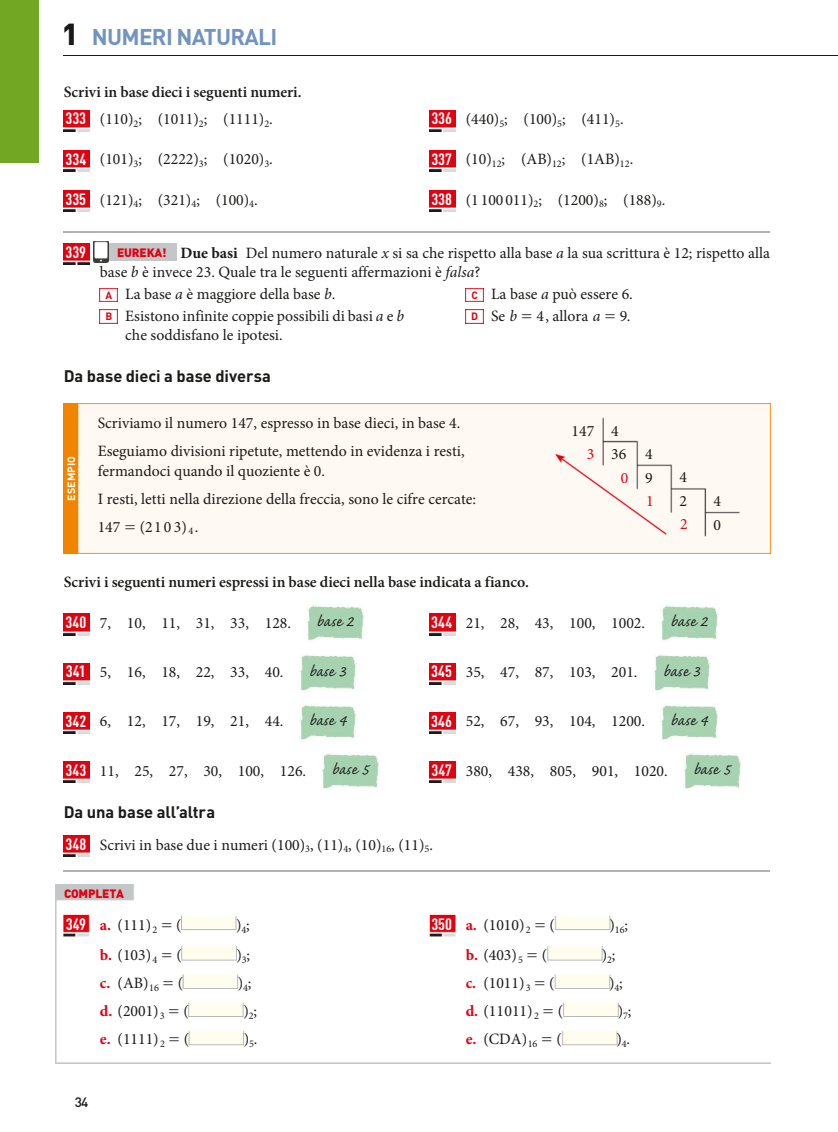
<style>
.page{position:relative;width:838px;height:1132px;background:#fff}
.page>*{position:absolute;margin:0;border:0;box-sizing:border-box;transform-origin:0 0}
.t1{font:700 22.5px "DIN Pro";letter-spacing:-.03em;color:#7294c2}
.t2{font:19.5px "Caflisch Script Pro";letter-spacing:.01em;color:#1a1a18}
.t3{font:700 16.5px "DIN Pro";color:#1a1a18}
.t4{font:700 condensed 16.2px "DIN Pro";color:#fff;scale:1.06 1}
.t5{font:15.75px/28px "Minion Pro";color:#1a1a18}
.t6{font:600 15.75px/27.5px "Minion Pro";letter-spacing:-.005em;color:#1a1a18;text-align:center}
.t7{font:15.75px "Minion Pro";color:#e3000f}
.t8{font:500 13.5px "DIN Pro";color:#1a1a18}
.t9{font:900 12px "DIN Pro";letter-spacing:-.015em;color:#e3000f}
.t10{font:700 10.5px "DIN Pro";letter-spacing:.01em;color:#fff}
.t11{font:10.2px "Minion Pro";color:#1a1a18}
.s1{font-weight:900;font-size:30px;color:#1a1a18}
.s2{font-weight:400}
.s3{font-family:"DIN Pro";font-weight:900;font-size:12px;color:#e3000f}
.s4{font-weight:700}
.s5{font-style:italic}
.s6{font-family:"DIN Pro";font-weight:700;font-size:10.5px;color:#e3000f}
.s7{font-family:"MM Times Roman"}
.s8{color:#e3000f}
.s9{color:#1a1a18}
.s10{font-weight:700;color:#e3000f}
</style>
<div class="page">
<div style="left:0;top:0;width:38px;height:163px;background:#71a722"></div>
<img style="left:64px;top:55px;width:774px;height:1px">
<img style="left:108px;top:244px;width:68px;height:17px">
<img style="left:93px;top:241px;width:15px;height:21px">
<img style="left:100px;top:288px;width:18px;height:14px">
<img style="left:100px;top:310px;width:18px;height:13px">
<img style="left:466px;top:288px;width:17px;height:14px">
<img style="left:466px;top:310px;width:17px;height:13px">
<img style="left:307px;top:605px;width:57px;height:36px">
<img style="left:299px;top:654px;width:57px;height:37px">
<img style="left:299px;top:705px;width:57px;height:35px">
<img style="left:322px;top:752px;width:57px;height:37px">
<img style="left:661px;top:605px;width:57px;height:36px">
<img style="left:653px;top:654px;width:57px;height:37px">
<img style="left:661px;top:705px;width:57px;height:35px">
<img style="left:684px;top:752px;width:56px;height:37px">
<img style="left:64px;top:110px;width:25px;height:21px">
<img style="left:64px;top:150px;width:25px;height:21px">
<img style="left:64px;top:190px;width:25px;height:22px">
<img style="left:429px;top:110px;width:26px;height:21px">
<img style="left:429px;top:150px;width:26px;height:21px">
<img style="left:429px;top:190px;width:26px;height:22px">
<img style="left:64px;top:243px;width:25px;height:22px">
<div style="left:64px;top:403px;width:706px;height:150px;background:#fff9f4"></div>
<img style="left:64px;top:613px;width:25px;height:21px">
<img style="left:64px;top:663px;width:25px;height:21px">
<img style="left:64px;top:712px;width:25px;height:21px">
<img style="left:64px;top:761px;width:25px;height:21px">
<img style="left:429px;top:613px;width:26px;height:21px">
<img style="left:429px;top:663px;width:26px;height:21px">
<img style="left:429px;top:712px;width:26px;height:21px">
<img style="left:429px;top:761px;width:26px;height:21px">
<img style="left:64px;top:835px;width:25px;height:21px">
<img style="left:55px;top:884px;width:715px;height:179px">
<h1 class="t1" style="left:62px;top:29px;width:217px"><span class="s1">1</span> NUMERI NATURALI</h1>
<p class="t6" style="left:64px;top:79px;width:239px">Scrivi in base dieci i seguenti numeri. <span class="s2">(110)</span><sub>2</sub><span class="s2">; (1011)</span><sub>2</sub><span class="s2">; (1111)</span><sub>2</sub><span class="s2">.</span></p>
<p class="t5" style="left:100px;top:146px;width:174px">(101)<sub>3</sub>; (2222)<sub>3</sub>; (1020)<sub>3</sub>.</p>
<p class="t5" style="left:100px;top:187px;width:159px">(121)<sub>4</sub>; (321)<sub>4</sub>; (100)<sub>4</sub>.</p>
<p class="t4" style="left:65px;top:113px;width:21px">333</p>
<p class="t4" style="left:65px;top:153px;width:21px">334</p>
<p class="t4" style="left:66px;top:193px;width:21px">335</p>
<p class="t4" style="left:431px;top:113px;width:21px">336</p>
<p class="t4" style="left:431px;top:153px;width:21px">337</p>
<p class="t4" style="left:431px;top:193px;width:21px">338</p>
<p class="t5" style="left:466px;top:106px;width:159px">(440)<sub>5</sub>; (100)<sub>5</sub>; (411)<sub>5</sub>.</p>
<p class="t5" style="left:466px;top:146px;width:169px">(10)<sub>12</sub>; (AB)<sub>12</sub>; (1AB)<sub>12</sub>.</p>
<p class="t5" style="left:466px;top:187px;width:201px">(1 100 011)<sub>2</sub>; (1200)<sub>8</sub>; (188)<sub>9</sub>.</p>
<p class="t5" style="left:100px;top:244px;width:671px;line-height:19.5px;text-indent:17px"><span class="s3">EUREKA!</span> <span class="s4">Due basi</span> Del numero naturale <span class="s5">x</span> si sa che rispetto alla base <span class="s5">a</span> la sua scrittura è 12; rispetto alla base <span class="s5">b</span> è invece 23. Quale tra le seguenti affermazioni è <span class="s5">falsa</span>?</p>
<p class="t5" style="left:105px;top:284px;width:300px;line-height:21.6px"><span class="s6">A</span> La base <span class="s5">a</span> è maggiore della base <span class="s5">b</span>.<br><span class="s6">B</span> Esistono infinite coppie possibili di basi <span class="s5">a</span> e <span class="s5">b</span></p>
<p class="t5" style="left:125px;top:322px;width:159px">che soddisfano le ipotesi.</p>
<p class="t4" style="left:66px;top:246px;width:21px">339</p>
<p class="t5" style="left:471px;top:284px;width:163px;line-height:21.6px"><span class="s6">C</span> La base <span class="s5">a</span> può essere 6.<br><span class="s6">D</span> Se <span class="s5">b</span> <span class="s7">=</span> 4, allora <span class="s5">a</span> <span class="s7">=</span> 9.</p>
<p class="t3" style="left:64px;top:370px;width:209px">Da base dieci a base diversa</p>
<p class="t10" style="left:68px;top:500px;width:46px;rotate:-90deg">ESEMPIO</p>
<p class="t5" style="left:98px;top:410px;width:368px">Scriviamo il numero 147, espresso in base dieci, in base 4.<br>Eseguiamo divisioni ripetute, mettendo in evidenza i resti,</p>
<p class="t5" style="left:98px;top:457px;width:380px">fermandoci quando il quoziente è 0.<br>I resti, letti nella direzione della freccia, sono le cifre cercate:<br>147 <span class="s7">=</span> (210 3)<sub>4</sub>.</p>
<p class="t5" style="left:571px;top:418px;width:49px">147 4</p>
<p class="t5" style="left:586px;top:441px;width:68px"><span class="s8">3</span>36 4</p>
<p class="t7" style="left:620px;top:471px;width:34px">0 <span class="s9">9</span></p>
<p class="t5" style="left:679px;top:464px;width:9px">4</p>
<p class="t7" style="left:646px;top:494px;width:9px">1</p>
<p class="t5" style="left:679px;top:488px;width:9px">2</p>
<p class="t5" style="left:713px;top:488px;width:9px">4</p>
<p class="t7" style="left:680px;top:518px;width:9px">2</p>
<p class="t5" style="left:713px;top:511px;width:9px">0</p>
<p class="t6" style="left:64px;top:570px;width:466px">Scrivi i seguenti numeri espressi in base dieci nella base indicata a fianco.</p>
<p class="t5" style="left:100px;top:609px;width:193px">7, 10, 11, 31, 33, 128.</p>
<p class="t2" style="left:317px;top:614px;width:38px">base 2</p>
<p class="t5" style="left:100px;top:659px;width:185px">5, 16, 18, 22, 33, 40.</p>
<p class="t2" style="left:309px;top:663px;width:38px">base 3</p>
<p class="t5" style="left:100px;top:708px;width:185px">6, 12, 17, 19, 21, 44.</p>
<p class="t2" style="left:309px;top:713px;width:38px">base 4</p>
<p class="t5" style="left:100px;top:757px;width:208px">11, 25, 27, 30, 100, 126.</p>
<p class="t2" style="left:332px;top:762px;width:38px">base 5</p>
<p class="t5" style="left:466px;top:609px;width:181px">21, 28, 43, 100, 1002.</p>
<p class="t2" style="left:671px;top:614px;width:38px">base 2</p>
<p class="t5" style="left:466px;top:659px;width:173px">35, 47, 87, 103, 201.</p>
<p class="t2" style="left:663px;top:663px;width:38px">base 3</p>
<p class="t5" style="left:466px;top:708px;width:181px">52, 67, 93, 104, 1200.</p>
<p class="t2" style="left:671px;top:713px;width:38px">base 4</p>
<p class="t5" style="left:466px;top:757px;width:203px">380, 438, 805, 901, 1020.</p>
<p class="t2" style="left:693px;top:762px;width:38px">base 5</p>
<p class="t4" style="left:65px;top:616px;width:21px">340</p>
<p class="t4" style="left:66px;top:665px;width:20px">341</p>
<p class="t4" style="left:65px;top:714px;width:21px">342</p>
<p class="t4" style="left:65px;top:764px;width:21px">343</p>
<p class="t4" style="left:431px;top:616px;width:21px">344</p>
<p class="t4" style="left:431px;top:665px;width:21px">345</p>
<p class="t4" style="left:431px;top:714px;width:21px">346</p>
<p class="t4" style="left:431px;top:764px;width:21px">347</p>
<p class="t3" style="left:64px;top:805px;width:153px">Da una base all’altra</p>
<p class="t5" style="left:100px;top:831px;width:334px">Scrivi in base due i numeri (100)<sub>3</sub>, (11)<sub>4</sub>, (10)<sub>16</sub>, (11)<sub>5</sub>.</p>
<p class="t4" style="left:65px;top:837px;width:21px">348</p>
<p class="t9" style="left:64px;top:888px;width:62px">COMPLETA</p>
<p class="t4" style="left:66px;top:918px;width:21px">349</p>
<p class="t4" style="left:431px;top:918px;width:21px">350</p>
<p class="t5" style="left:146px;top:912px;width:7px">)</p>
<p class="t5" style="left:236px;top:912px;width:15px">)<sub>4</sub>;</p>
<p class="t5" style="left:100px;top:942px;width:83px"><span class="s10">b.</span> (103 <sub>4</sub> <span class="s7">=</span> (</p>
<p class="t5" style="left:100px;top:912px;width:83px"><span class="s10">a.</span> (111 <sub>2</sub> <span class="s7">=</span> (</p>
<p class="t5" style="left:146px;top:942px;width:7px">)</p>
<p class="t5" style="left:236px;top:942px;width:15px">)<sub>3</sub>;</p>
<p class="t5" style="left:100px;top:970px;width:85px"><span class="s10">c.</span> (AB <sub>16</sub> <span class="s7">=</span> (</p>
<p class="t5" style="left:143px;top:970px;width:7px">)</p>
<p class="t5" style="left:238px;top:970px;width:15px">)<sub>4</sub>;</p>
<p class="t5" style="left:100px;top:998px;width:90px"><span class="s10">d.</span> (2001 <sub>3</sub> <span class="s7">=</span> (</p>
<p class="t5" style="left:153px;top:998px;width:7px">)</p>
<p class="t5" style="left:243px;top:998px;width:15px">)<sub>2</sub>;</p>
<p class="t5" style="left:100px;top:1026px;width:91px"><span class="s10">e.</span> (1111 <sub>2</sub> <span class="s7">=</span> (</p>
<p class="t5" style="left:153px;top:1026px;width:7px">)</p>
<p class="t5" style="left:244px;top:1026px;width:15px">)<sub>5</sub>.</p>
<p class="t5" style="left:466px;top:912px;width:91px"><span class="s10">a.</span> (1010 <sub>2</sub> <span class="s7">=</span> (</p>
<p class="t5" style="left:519px;top:912px;width:7px">)</p>
<p class="t5" style="left:609px;top:912px;width:20px">)<sub>16</sub>;</p>
<p class="t5" style="left:466px;top:942px;width:53px"><span class="s10">b.</span> (403)</p>
<p class="t11" style="left:518px;top:955px;width:31px">5 <sup>=</sup> <sup>(</sup></p>
<p class="t5" style="left:601px;top:942px;width:15px">)<sub>2</sub>;</p>
<p class="t5" style="left:466px;top:970px;width:90px"><span class="s10">c.</span> (1011 <sub>3</sub> <span class="s7">=</span> (</p>
<p class="t5" style="left:519px;top:970px;width:7px">)</p>
<p class="t5" style="left:609px;top:970px;width:15px">)<sub>4</sub>;</p>
<p class="t5" style="left:466px;top:998px;width:99px"><span class="s10">d.</span> (11011 <sub>2</sub> <span class="s7">=</span> (</p>
<p class="t5" style="left:527px;top:998px;width:7px">)</p>
<p class="t5" style="left:617px;top:998px;width:15px">)<sub>7</sub>;</p>
<p class="t5" style="left:466px;top:1026px;width:98px"><span class="s10">e.</span> (CDA <sub>16</sub> <span class="s7">=</span> (</p>
<p class="t5" style="left:522px;top:1026px;width:7px">)</p>
<p class="t5" style="left:616px;top:1026px;width:15px">)<sub>4</sub>.</p>
<p class="t8" style="left:75px;top:1097px;width:15px">34</p>
</div>
